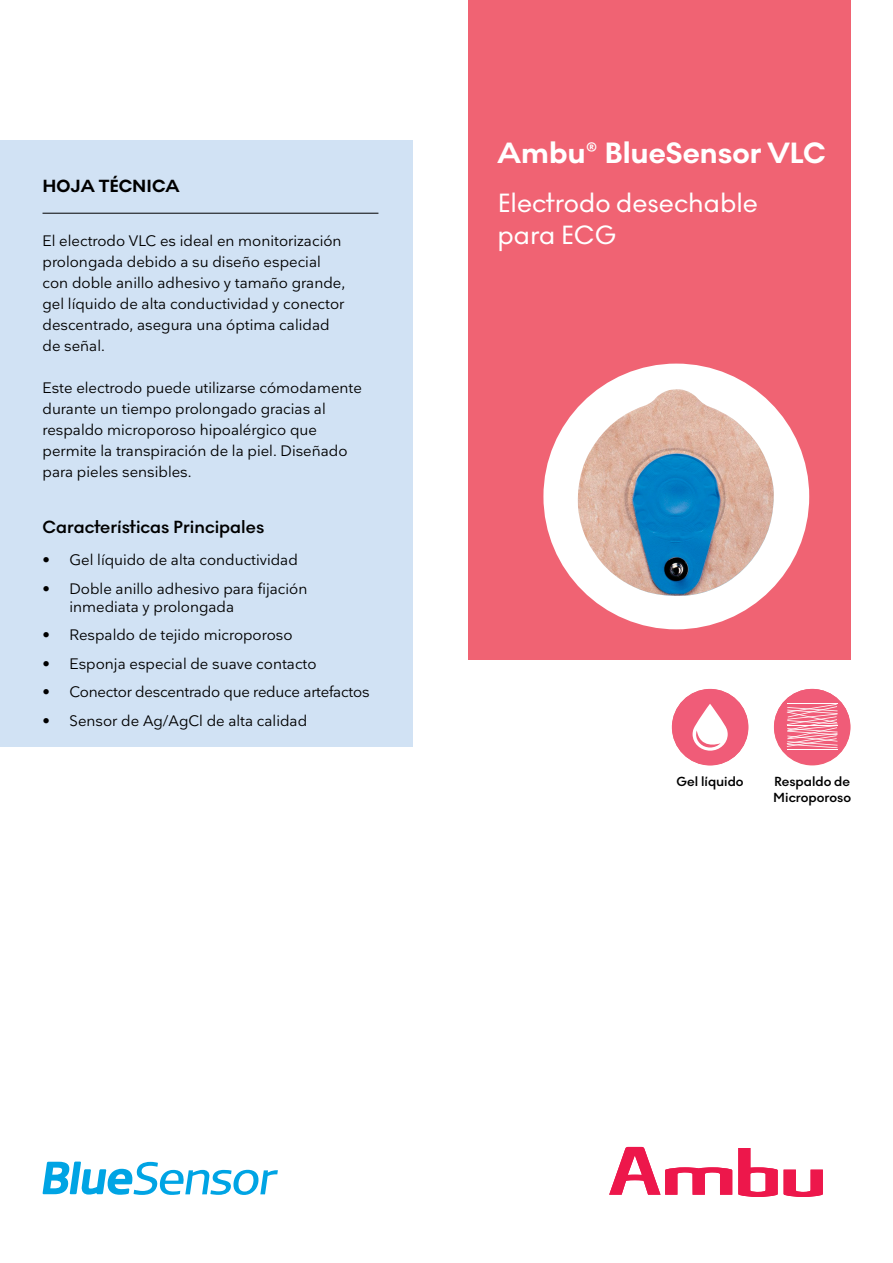
<style>
.page{position:relative;width:893px;height:1263px;background:#fff}
.page>*{position:absolute;margin:0;border:0;box-sizing:border-box;transform-origin:0 0}
.t1{font:700 30px "Noir No 1";color:#fff}
.t2{font:27px/32.4px "Noir No 1";color:#fff}
.t3{font:600 18px "Noir No 1";color:#000}
.t4{font:700 18px "Noir No 1";color:#000}
.t5{font:15px/21px "Nationale";color:#000}
.t6{font:600 13.5px/16.5px "Noir No 1";color:#000}
</style>
<div class="page">
<svg style="left:784px;top:1169px;width:39px;height:28px"></svg>
<svg style="left:738px;top:1148px;width:40px;height:49px"></svg>
<svg style="left:609px;top:1147px;width:123px;height:48px"></svg>
<svg style="left:43px;top:1161px;width:235px;height:34px"></svg>
<div style="left:468px;top:0;width:382px;height:659px;background:#f06373"></div>
<div style="left:774px;top:689px;width:76px;height:76px;background:#f05c78;border-radius:50%"></div>
<hr style="left:787px;top:704px;width:51px;height:1px;background:#fff">
<hr style="left:787px;top:749px;width:51px;height:1px;background:#fff">
<hr style="left:787px;top:725px;width:51px;height:1px;background:#fff">
<svg style="left:787px;top:704px;width:50px;height:44px"></svg>
<div style="left:672px;top:689px;width:76px;height:76px;background:#f05c78;border-radius:50%"></div>
<svg style="left:693px;top:704px;width:35px;height:47px"></svg>
<div style="left:0;top:140px;width:412px;height:607px;background:#d1e2f4"></div>
<div style="left:543px;top:364px;width:266px;height:265px;background:#fff;border-radius:50%"></div>
<img style="left:575px;top:389px;width:201px;height:209px">
<hr style="left:43px;top:213px;width:335px;height:1px;background:#000">
<p class="t4" style="left:43px;top:172px;width:139px">HOJA TÉCNICA</p>
<p class="t5" style="left:43px;top:230px;width:304px">El electrodo VLC es ideal en monitorización prolongada debido a su diseño especial con doble anillo adhesivo y tamaño grande, gel líquido de alta conductividad y conector descentrado, asegura una óptima calidad de señal.</p>
<p class="t5" style="left:43px;top:377px;width:321px">Este electrodo puede utilizarse cómodamente durante un tiempo prolongado gracias al respaldo microporoso hipoalérgico que permite la transpiración de la piel. Diseñado para pieles sensibles.</p>
<p class="t3" style="left:43px;top:513px;width:223px">Características Principales</p>
<p class="t5" style="left:43px;top:549px;width:257px">• Gel líquido de alta conductividad</p>
<p class="t5" style="left:70px;top:579px;width:239px;line-height:18px;text-indent:-27px">• Doble anillo adhesivo para fijación inmediata y prolongada</p>
<p class="t5" style="left:43px;top:624px;width:251px">• Respaldo de tejido microporoso</p>
<p class="t5" style="left:43px;top:653px;width:276px">• Esponja especial de suave contacto</p>
<p class="t5" style="left:43px;top:681px;width:329px">• Conector descentrado que reduce artefactos</p>
<p class="t5" style="left:43px;top:710px;width:266px">• Sensor de Ag/AgCl de alta calidad</p>
<h1 class="t1" style="left:497px;top:130px;width:330px">Ambu® BlueSensor VLC</h1>
<h2 class="t2" style="left:497px;top:186px;width:262px">Electrodo desechable para ECG</h2>
<p class="t6" style="left:677px;top:773px;width:69px">Gel líquido</p>
<p class="t6" style="left:773px;top:773px;width:79px">Respaldo de<br>Microporoso</p>
</div>
